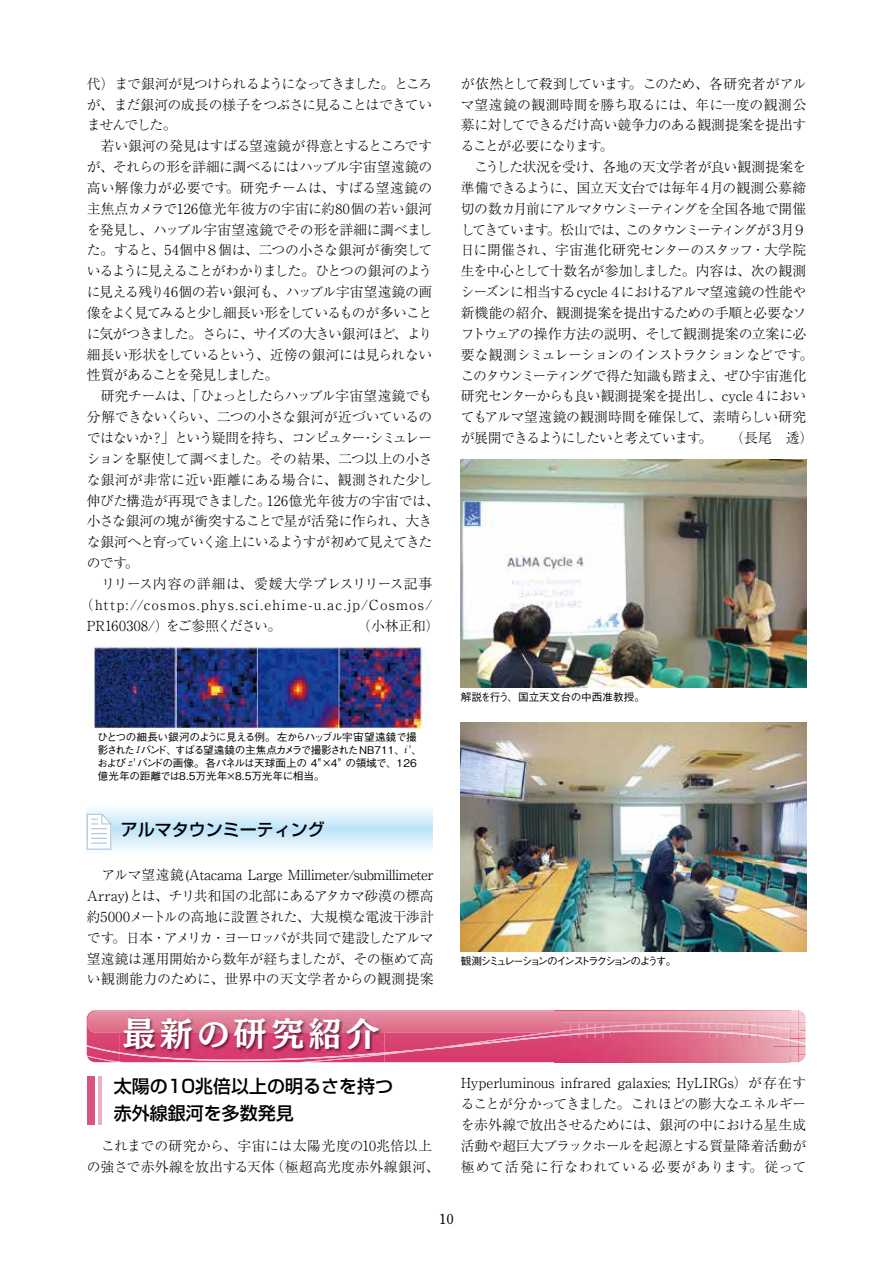
<style>
.page{position:relative;width:893px;height:1263px;background:#fff}
.page>*{position:absolute;margin:0;border:0;box-sizing:border-box;transform-origin:0 0}
.t1{font:33.15px "Mode Min B Std B 90 pv RKSJ H";letter-spacing:.13em;color:#fff}
.t2{font:500 18px/27px "Shin Go Pro";color:#000}
.t3{font:500 16.95px "Shin Go Pro";color:#000}
.t4{font:300 13.8px/20.9px "Ryumin Pro";letter-spacing:-.035em;color:#000;text-align:justify}
.t5{font:300 13.8px "Ryumin Pro";color:#000}
.t6{font:300 13.8px "Ryumin Pro";letter-spacing:-.09em;color:#000}
.t7{font:300 13.8px "Ryumin Pro";letter-spacing:-.08em;color:#000}
.t8{font:300 13.8px/20.9px "Ryumin Pro";letter-spacing:.01em;color:#000}
.t9{font:300 13.8px "Ryumin Pro";letter-spacing:.1em;color:#000}
.t10{font:300 13.8px "Ryumin Pro";letter-spacing:-.075em;color:#000}
.t11{font:300 13.8px "Ryumin Pro";letter-spacing:-.005em;color:#000}
.t12{font:300 13.8px "Ryumin Pro";letter-spacing:-.01em;color:#000}
.t13{font:300 13.8px "Ryumin Pro";letter-spacing:-.065em;color:#000}
.t14{font:300 13.8px "Ryumin Pro";letter-spacing:-.085em;color:#000}
.t15{font:300 13.8px "Ryumin Pro";letter-spacing:.02em;color:#000}
.t16{font:300 13.8px "Ryumin Pro";letter-spacing:.03em;color:#000}
.t17{font:700 13.8px "Futo Min A101 Pro";color:#000}
.t18{font:500 10.65px/12.8px "Gothic BBB Pro";letter-spacing:-.035em;color:#000}
.t19{font:500 10.65px "Gothic BBB Pro";letter-spacing:-.215em;color:#000}
.t20{font:500 10.65px "Gothic BBB Pro";color:#000}
.s1{font-family:"Monotype Corsiva";font-weight:400;font-size:11.7px}
</style>
<div class="page">
<svg style="left:87px;top:808px;width:345px;height:42px;background:#d8eefb"></svg>
<svg style="left:87px;top:814px;width:24px;height:36px"></svg>
<img style="left:87px;top:646px;width:342px;height:82px">
<img style="left:121px;top:1062px;width:263px;height:1px">
<svg style="left:87px;top:1010px;width:718px;height:52px;background:#d56887"></svg>
<div style="left:87px;top:1077px;width:7px;height:48px;background:#d9527c"></div>
<hr style="left:98px;top:1077px;width:4px;height:48px;background:#eeb0be">
<img style="left:461px;top:459px;width:345px;height:229px">
<img style="left:461px;top:722px;width:345px;height:229px">
<p class="t7" style="left:87px;top:73px;width:347px">代）まで銀河が見つけられるようになってきました。ところ</p>
<p class="t4" style="left:87px;top:93px;width:347px">が、まだ銀河の成長の様子をつぶさに見ることはできてい</p>
<p class="t4" style="left:87px;top:114px;width:92px">ませんでした。</p>
<p class="t4" style="left:87px;top:135px;width:347px">　若い銀河の発見はすばる望遠鏡が得意とするところです</p>
<p class="t4" style="left:87px;top:155px;width:347px">が、それらの形を詳細に調べるにはハッブル宇宙望遠鏡の</p>
<p class="t15" style="left:87px;top:177px;width:347px">高い解像力が必要です。研究チームは、すばる望遠鏡の</p>
<p class="t11" style="left:87px;top:198px;width:347px">主焦点カメラで126億光年彼方の宇宙に約80個の若い銀河</p>
<p class="t4" style="left:87px;top:218px;width:347px">を発見し、ハッブル宇宙望遠鏡でその形を詳細に調べまし</p>
<p class="t4" style="left:87px;top:239px;width:347px">た。すると、54個中８個は、二つの小さな銀河が衝突して</p>
<p class="t7" style="left:87px;top:260px;width:347px">いるように見えることがわかりました。ひとつの銀河のよう</p>
<p class="t4" style="left:87px;top:280px;width:347px">に見える残り46個の若い銀河も、ハッブル宇宙望遠鏡の画</p>
<p class="t10" style="left:87px;top:302px;width:347px">像をよく見てみると少し細長い形をしているものが多いこと</p>
<p class="t6" style="left:87px;top:323px;width:347px">に気がつきました。さらに、サイズの大きい銀河ほど、より</p>
<p class="t4" style="left:87px;top:343px;width:347px">細長い形状をしているという、近傍の銀河には見られない</p>
<p class="t10" style="left:87px;top:364px;width:193px">性質があることを発見しました。</p>
<p class="t13" style="left:87px;top:385px;width:347px">　研究チームは、「ひょっとしたらハッブル宇宙望遠鏡でも</p>
<p class="t4" style="left:87px;top:405px;width:347px">分解できないくらい、二つの小さな銀河が近づいているの</p>
<p class="t6" style="left:87px;top:427px;width:347px">ではないか？」という疑問を持ち、コンピュター・シミュレー</p>
<p class="t4" style="left:87px;top:447px;width:347px">ションを駆使して調べました。その結果、二つ以上の小さ</p>
<p class="t5" style="left:87px;top:469px;width:347px">な銀河が非常に近い距離にある場合に、観測された少し</p>
<p class="t12" style="left:87px;top:489px;width:354px">伸びた構造が再現できました。126億光年彼方の宇宙では、</p>
<p class="t4" style="left:87px;top:510px;width:347px">小さな銀河の塊が衝突することで星が活発に作られ、大き</p>
<p class="t14" style="left:87px;top:531px;width:347px">な銀河へと育っていく途上にいるようすが初めて見えてきた</p>
<p class="t4" style="left:87px;top:551px;width:54px">のです。</p>
<p class="t16" style="left:87px;top:573px;width:347px">　リリース内容の詳細は、愛媛大学プレスリリース記事</p>
<p class="t9" style="left:80px;top:594px;width:354px">（http://cosmos.phys.sci.ehime-u.ac.jp/Cosmos/</p>
<p class="t5" style="left:87px;top:614px;width:354px">PR160308/）をご参照ください。　　　　　　（小林正和）</p>
<p class="t18" style="left:97px;top:729px;width:326px">ひとつの細長い銀河のように見える例。左からハッブル宇宙望遠鏡で撮影された<span class="s1">I</span>バンド、すばる望遠鏡の主焦点カメラで撮影されたNB711、<span class="s1">i</span> '、および<span class="s1">z</span>'バンドの画像。各パネルは天球面上の 4"×4" の領域で、126億光年の距離では8.5万光年×8.5万光年に相当。</p>
<p class="t3" style="left:121px;top:816px;width:206px">アルマタウンミーティング</p>
<p class="t4" style="left:87px;top:863px;width:348px">　アルマ望遠鏡(Atacama Large Millimeter/submillimeter Array)とは、チリ共和国の北部にあるアタカマ砂漠の標高約5000メートルの高地に設置された、大規模な電波干渉計です。日本・アメリカ・ヨーロッパが共同で建設したアルマ望遠鏡は運用開始から数年が経ちましたが、その極めて高い観測能力のために、世界中の天文学者からの観測提案</p>
<h1 class="t1" style="left:122px;top:1006px;width:258px">最新の研究紹介</h1>
<h2 class="t2" style="left:114px;top:1070px;width:281px">太陽の10兆倍以上の明るさを持つ赤外線銀河を多数発見</h2>
<p class="t8" style="left:87px;top:1134px;width:354px">　これまでの研究から、宇宙には太陽光度の10兆倍以上の強さで赤外線を放出する天体（極超高光度赤外線銀河、</p>
<p class="t4" style="left:461px;top:72px;width:354px;text-align:left">が依然として殺到しています。このため、各研究者がアルマ望遠鏡の観測時間を勝ち取るには、年に一度の観測公募に対してできるだけ高い競争力のある観測提案を提出することが必要になります。<br>　こうした状況を受け、各地の天文学者が良い観測提案を準備できるように、国立天文台では毎年４月の観測公募締切の数カ月前にアルマタウンミーティングを全国各地で開催してきています。松山では、このタウンミーティングが３月９日に開催され、宇宙進化研究センターのスタッフ・大学院生を中心として十数名が参加しました。内容は、次の観測シーズンに相当するcycle４におけるアルマ望遠鏡の性能や新機能の紹介、観測提案を提出するための手順と必要なソフトウェアの操作方法の説明、そして観測提案の立案に必要な観測シミュレーションのインストラクションなどです。このタウンミーティングで得た知識も踏まえ、ぜひ宇宙進化研究センターからも良い観測提案を提出し、cycle４においてもアルマ望遠鏡の観測時間を確保して、素晴らしい研究が展開できるようにしたいと考えています。　　（長尾　透）</p>
<p class="t20" style="left:461px;top:689px;width:186px">解説を行う、国立天文台の中西准教授。</p>
<p class="t19" style="left:461px;top:953px;width:217px">観測シミュレーションのインストラクションのようす。</p>
<p class="t4" style="left:461px;top:1072px;width:347px">Hyperluminous infrared galaxies; HyLIRGs）が存在することが分かってきました。これほどの膨大なエネルギーを赤外線で放出させるためには、銀河の中における星生成活動や超巨大ブラックホールを起源とする質量降着活動が極めて活発に行なわれている必要があります。従って</p>
<p class="t17" style="left:439px;top:1207px;width:16px">10</p>
</div>
